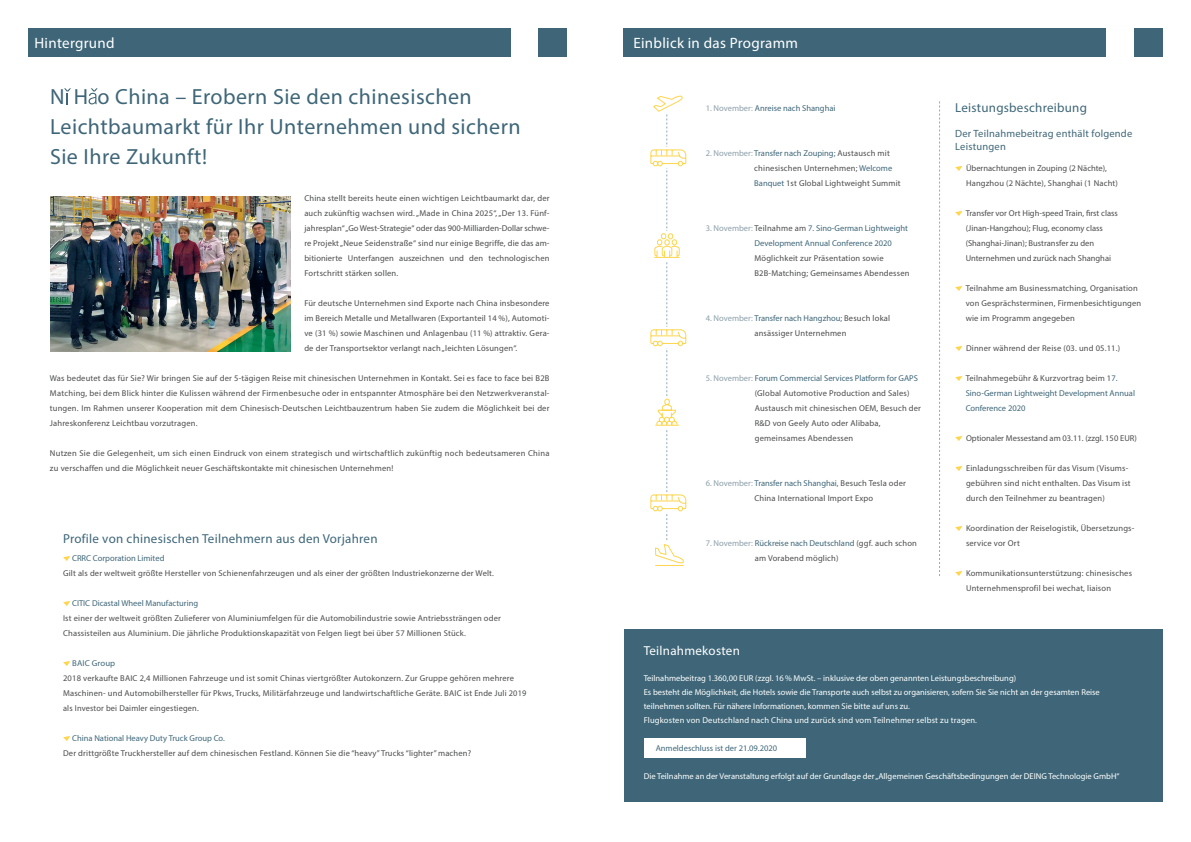
<style>
.page{position:relative;width:1191px;height:842px;background:#fff}
.page>*{position:absolute;margin:0;border:0;box-sizing:border-box;transform-origin:0 0}
.t1{font:22px "Myriad Pro";letter-spacing:.02em;color:#3e6678}
.t2{font:15px "Myriad Pro";letter-spacing:.02em;color:#fff}
.copy{font:13px "Myriad Pro";letter-spacing:.02em;color:#3e6678}
.t3{font:13px "Myriad Pro";letter-spacing:.02em;color:#fff}
.copy-2{font:10.5px/12.6px "Myriad Pro";letter-spacing:.02em;color:#3e6678}
.copy-3{font:8.5px/15px "Myriad Pro";letter-spacing:.02em;color:#4b4c4d}
.t4{font:8.5px "Myriad Pro";color:#fff}
.copy-4{font:8.5px/15px "Myriad Pro";color:#4b4c4d}
.copy-5{font:8.5px/15px "Myriad Pro";color:#3e6678}
.t5{font:8.5px "Myriad Pro";letter-spacing:.02em;color:#fff}
.s1{color:#8c9faa}
.s2{color:#3e6678}
.s3{color:#4b4c4d}
</style>
<div class="page">
<div style="left:624px;top:629px;width:538px;height:173px;background:#3e6678"></div>
<div style="left:643px;top:737px;width:162px;height:20px;background:#fff"></div>
<div style="left:28px;top:28px;width:482px;height:29px;background:#3e6678"></div>
<div style="left:539px;top:28px;width:28px;height:29px;background:#3e6678"></div>
<svg style="left:955px;top:166px;width:7px;height:5px"></svg>
<svg style="left:955px;top:211px;width:7px;height:5px"></svg>
<svg style="left:955px;top:286px;width:7px;height:5px"></svg>
<svg style="left:955px;top:346px;width:7px;height:5px"></svg>
<svg style="left:955px;top:376px;width:7px;height:5px"></svg>
<svg style="left:955px;top:436px;width:7px;height:5px"></svg>
<svg style="left:955px;top:466px;width:7px;height:5px"></svg>
<svg style="left:955px;top:526px;width:7px;height:5px"></svg>
<svg style="left:955px;top:571px;width:7px;height:5px"></svg>
<div style="left:624px;top:28px;width:482px;height:29px;background:#3e6678"></div>
<div style="left:1134px;top:28px;width:28px;height:29px;background:#3e6678"></div>
<svg style="left:939px;top:101px;width:1px;height:475px"></svg>
<img style="left:50px;top:196px;width:240px;height:155px">
<svg style="left:64px;top:88px;width:7px;height:16px"></svg>
<svg style="left:89px;top:88px;width:9px;height:16px"></svg>
<svg style="left:63px;top:556px;width:7px;height:5px"></svg>
<svg style="left:63px;top:601px;width:7px;height:5px"></svg>
<svg style="left:63px;top:661px;width:7px;height:5px"></svg>
<svg style="left:63px;top:736px;width:7px;height:5px"></svg>
<svg style="left:650px;top:95px;width:36px;height:471px"></svg>
<p class="t2" style="left:34px;top:34px;width:82px">Hintergrund</p>
<p class="t1" style="left:50px;top:83px;width:423px">N H o China – Erobern Sie den chinesischen</p>
<p class="t1" style="left:50px;top:113px;width:472px">Leichtbaumarkt für Ihr Unternehmen und sichern</p>
<p class="t1" style="left:50px;top:143px;width:158px">Sie Ihre Zukunft!</p>
<p class="copy-3" style="left:304px;top:191px;width:247px;text-align:justify">China stellt bereits heute einen wichtigen Leichtbaumarkt dar, der auch zukünftig wachsen wird. „Made in China 2025“, „Der 13. Fünf&shy;jahresplan“ „Go West-Strategie“ oder das 900-Milliarden-Dollar schwe&shy;re Projekt „Neue Seidenstraße“ sind nur einige Begriffe, die das am&shy;bitionierte Unterfangen auszeichnen und den technologischen Fortschritt stärken sollen.</p>
<p class="copy-3" style="left:304px;top:296px;width:247px;text-align:justify">Für deutsche Unternehmen sind Exporte nach China insbesondere im Bereich Metalle und Metallwaren (Exportanteil 14 %), Automoti&shy;ve (31 %) sowie Maschinen und Anlagenbau (11 %) attraktiv. Gera&shy;de der Transportsektor verlangt nach „leichten Lösungen“.</p>
<p class="copy-3" style="left:50px;top:371px;width:501px;text-align:justify">Was bedeutet das für Sie? Wir bringen Sie auf der 5-tägigen Reise mit chinesischen Unternehmen in Kontakt. Sei es face to face bei B2B Matching, bei dem Blick hinter die Kulissen während der Firmenbesuche oder in entspannter Atmosphäre bei den Netzwerkveranstal&shy;tungen. Im Rahmen unserer Kooperation mit dem Chinesisch-Deutschen Leichtbauzentrum haben Sie zudem die Möglichkeit bei der Jahreskonferenz Leichtbau vorzutragen.</p>
<p class="copy-3" style="left:50px;top:446px;width:501px">Nutzen Sie die Gelegenheit, um sich einen Eindruck von einem strategisch und wirtschaftlich zukünftig noch bedeutsameren China zu verschaffen und die Möglichkeit neuer Geschäftskontakte mit chinesischen Unternehmen!</p>
<p class="copy" style="left:63px;top:531px;width:316px">Profile von chinesischen Teilnehmern aus den Vorjahren</p>
<p class="copy-5" style="left:72px;top:551px;width:94px">CRRC Corporation Limited</p>
<p class="copy-3" style="left:63px;top:566px;width:432px">Gilt als der weltweit größte Hersteller von Schienenfahrzeugen und als einer der größten Industriekonzerne der Welt.</p>
<p class="copy-5" style="left:72px;top:596px;width:128px">CITIC Dicastal Wheel Manufacturing</p>
<p class="copy-3" style="left:63px;top:611px;width:439px">Ist einer der weltweit größten Zulieferer von Aluminiumfelgen für die Automobilindustrie sowie Antriebssträngen oder<br>Chassisteilen aus Aluminium. Die jährliche Produktionskapazität von Felgen liegt bei über 57 Millionen Stück.</p>
<p class="copy-5" style="left:72px;top:656px;width:44px">BAIC Group</p>
<p class="copy-3" style="left:63px;top:671px;width:465px">2018 verkaufte BAIC 2,4 Millionen Fahrzeuge und ist somit Chinas viertgrößter Autokonzern. Zur Gruppe gehören mehrere<br>Maschinen- und Automobilhersteller für Pkws, Trucks, Militärfahrzeuge und landwirtschaftliche Geräte. BAIC ist Ende Juli 2019 als Investor bei Daimler eingestiegen.</p>
<p class="copy-5" style="left:72px;top:731px;width:154px">China National Heavy Duty Truck Group Co.</p>
<p class="copy-3" style="left:63px;top:746px;width:410px">Der drittgrößte Truckhersteller auf dem chinesischen Festland. Können Sie die “heavy” Trucks “lighter” machen?</p>
<p class="t2" style="left:633px;top:34px;width:166px">Einblick in das Programm</p>
<p class="copy-5" style="left:705px;top:101px;width:131px"><span class="s1">1. November:</span> Anreise nach Shanghai</p>
<p class="copy-3" style="left:754px;top:146px;width:148px;text-indent:-49px"><span class="s1">2. November:</span> <span class="s2">Transfer nach Zouping;</span> Austausch mit chinesischen Unternehmen; <span class="s2">Welcome<br>Banquet</span> 1st Global Lightweight Summit</p>
<p class="copy-3" style="left:754px;top:221px;width:157px;text-indent:-49px"><span class="s1">3. November:</span> Teilnahme am <span class="s2">7. Sino-German Lightweight Development Annual Conference 2020<br></span>Möglichkeit zur Präsentation sowie B2B-Matching; Gemeinsames Abendessen</p>
<p class="copy-3" style="left:705px;top:311px;width:186px;text-align:center"><span class="s1">4. November:</span> <span class="s2">Transfer nach Hangzhou;</span> Besuch lokal ansässiger Unternehmen</p>
<p class="copy-3" style="left:755px;top:371px;width:168px;text-indent:-49px"><span class="s1">5. November:</span> <span class="s2">Forum Commercial Services Platform for GAPS </span>(Global Automotive Production and Sales)<br>Austausch mit chinesischen OEM, Besuch der R&amp;D von Geely Auto oder Alibaba, gemeinsames Abendessen</p>
<p class="copy-3" style="left:754px;top:476px;width:153px;text-indent:-49px"><span class="s1">6. November:</span> <span class="s2">Transfer nach Shanghai,</span> Besuch Tesla oder<br>China International Import Expo</p>
<p class="copy-4" style="left:755px;top:536px;width:164px;text-indent:-49px"><span class="s1">7. November:</span> <span class="s2">Rückreise nach Deutschland</span> (ggf. auch schon am Vorabend möglich)</p>
<p class="copy" style="left:955px;top:99px;width:133px">Leistungsbeschreibung</p>
<p class="copy-2" style="left:955px;top:127px;width:179px">Der Teilnahmebeitrag enthält folgende<br>Leistungen</p>
<p class="copy-4" style="left:966px;top:161px;width:153px">Übernachtungen in Zouping (2 Nächte),<br>Hangzhou (2 Nächte), Shanghai (1 Nacht)</p>
<p class="copy-4" style="left:965px;top:206px;width:154px">Transfer vor Ort High-speed Train, first class (Jinan-Hangzhou); Flug, economy class (Shanghai-Jinan); Bustransfer zu den Unternehmen und zurück nach Shanghai</p>
<p class="copy-3" style="left:965px;top:281px;width:177px">Teilnahme am Businessmatching, Organisation von Gesprächsterminen, Firmenbesichtigungen wie im Programm angegeben</p>
<p class="copy-3" style="left:966px;top:341px;width:156px">Dinner während der Reise (03. und 05.11.)</p>
<p class="copy-5" style="left:965px;top:371px;width:171px"><span class="s3">Teilnahmegebühr &amp; Kurzvortrag beim 1</span>7.<br>Sino-German Lightweight Development Annual<br>Conference 2020</p>
<p class="copy-4" style="left:966px;top:431px;width:172px">Optionaler Messestand am 03.11. (zzgl. 150 EUR)</p>
<p class="copy-3" style="left:966px;top:461px;width:166px">Einladungsschreiben für das Visum (Visums&shy;gebühren sind nicht enthalten. Das Visum ist durch den Teilnehmer zu beantragen)</p>
<p class="copy-3" style="left:966px;top:521px;width:170px">Koordination der Reiselogistik, Übersetzungs&shy;service vor Ort</p>
<p class="copy-3" style="left:966px;top:566px;width:167px">Kommunikationsunterstützung: chinesisches<br>Unternehmensprofil bei wechat, liaison</p>
<p class="t3" style="left:643px;top:643px;width:98px">Teilnahmekosten</p>
<p class="t4" style="left:643px;top:673px;width:374px">Teilnahmebeitrag 1.360,00 EUR (zzgl. 16% MwSt. – inklusive der oben genannten Leistungsbeschreibung)</p>
<p class="t4" style="left:643px;top:687px;width:458px">Es besteht die Möglichkeit, die Hotels sowie die Transporte auch selbst zu organisieren, sofern Sie Sie nicht an der gesamten Reise</p>
<p class="t4" style="left:643px;top:701px;width:268px">teilnehmen sollten. Für nähere Informationen, kommen Sie bitte auf uns zu.</p>
<p class="t5" style="left:643px;top:715px;width:335px">Flugkosten von Deutschland nach China und zurück sind vom Teilnehmer selbst zu tragen.</p>
<p class="copy-5" style="left:655px;top:740px;width:123px">Anmeldeschluss ist der 21.09.2020</p>
<p class="t4" style="left:643px;top:771px;width:477px">Die Teilnahme an der Veranstaltung erfolgt auf der Grundlage der „Allgemeinen Geschäftsbedingungen der DEING Technologie GmbH“</p>
</div>
